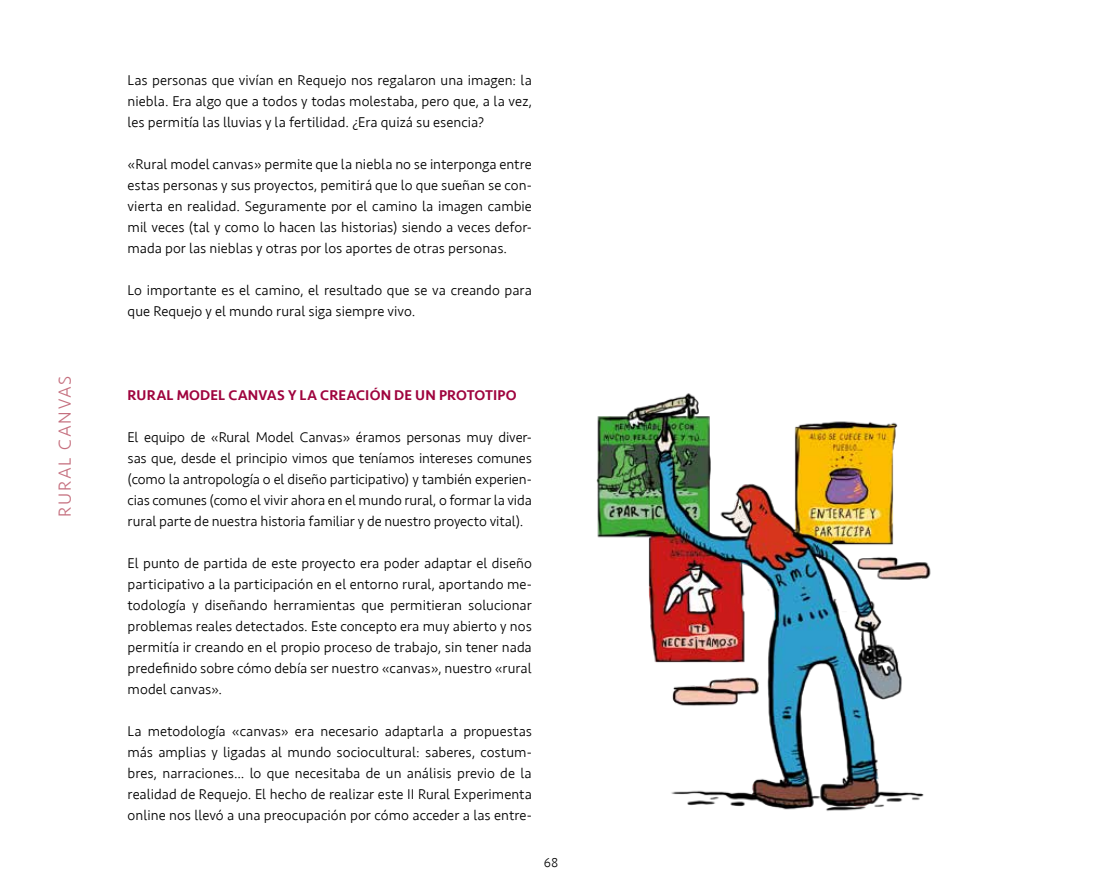
<style>
.page{position:relative;width:1102px;height:893px;background:#fff}
.page>*{position:absolute;margin:0;border:0;box-sizing:border-box;transform-origin:0 0}
.t1{font:300 18px "Seravek";letter-spacing:.1em;color:#c56f7e}
.t2{font:300 14.55px/21px "Seravek";color:#000;text-align:justify}
.t3{font:500 14.55px "Seravek";letter-spacing:.01em;color:#9f043e}
.t4{font:300 13.5px "Seravek";color:#000}
</style>
<div class="page">
<img style="left:596px;top:393px;width:335px;height:418px">
<p class="t1" style="left:54px;top:517px;width:143px;rotate:-90deg">RURAL CANVAS</p>
<p class="t2" style="left:128px;top:70px;width:406px">Las personas que vivían en Requejo nos regalaron una imagen: la niebla. Era algo que a todos y todas molestaba, pero que, a la vez, les permitía las lluvias y la fertilidad. ¿Era quizá su esencia?</p>
<p class="t2" style="left:128px;top:154px;width:405px">«Rural model canvas» permite que la niebla no se interponga entre estas personas y sus proyectos, pemitirá que lo que sueñan se con&shy;vierta en realidad. Seguramente por el camino la imagen cambie mil veces (tal y como lo hacen las historias) siendo a veces defor&shy;mada por las nieblas y otras por los aportes de otras personas.</p>
<p class="t2" style="left:128px;top:280px;width:405px">Lo importante es el camino, el resultado que se va creando para que Requejo y el mundo rural siga siempre vivo.</p>
<p class="t3" style="left:128px;top:386px;width:390px">RURAL MODEL CANVAS Y LA CREACIÓN DE UN PROTOTIPO</p>
<p class="t2" style="left:128px;top:427px;width:405px">El equipo de «Rural Model Canvas» éramos personas muy diver&shy;sas que, desde el principio vimos que teníamos intereses comunes (como la antropología o el diseño participativo) y también experien&shy;cias comunes (como el vivir ahora en el mundo rural, o formar la vida rural parte de nuestra historia familiar y de nuestro proyecto vital).</p>
<p class="t2" style="left:128px;top:553px;width:405px">El punto de partida de este proyecto era poder adaptar el diseño participativo a la participación en el entorno rural, aportando me&shy;todología y diseñando herramientas que permitieran solucionar problemas reales detectados. Este concepto era muy abierto y nos permitía ir creando en el propio proceso de trabajo, sin tener nada predefinido sobre cómo debía ser nuestro «canvas», nuestro «rural model canvas».</p>
<p class="t2" style="left:128px;top:721px;width:405px">La metodología «canvas» era necesario adaptarla a propuestas más amplias y ligadas al mundo sociocultural: saberes, costum&shy;bres, narraciones... lo que necesitaba de un análisis previo de la realidad de Requejo. El hecho de realizar este II Rural Experimenta online nos llevó a una preocupación por cómo acceder a las entre-</p>
<p class="t4" style="left:543px;top:855px;width:16px">68</p>
</div>
